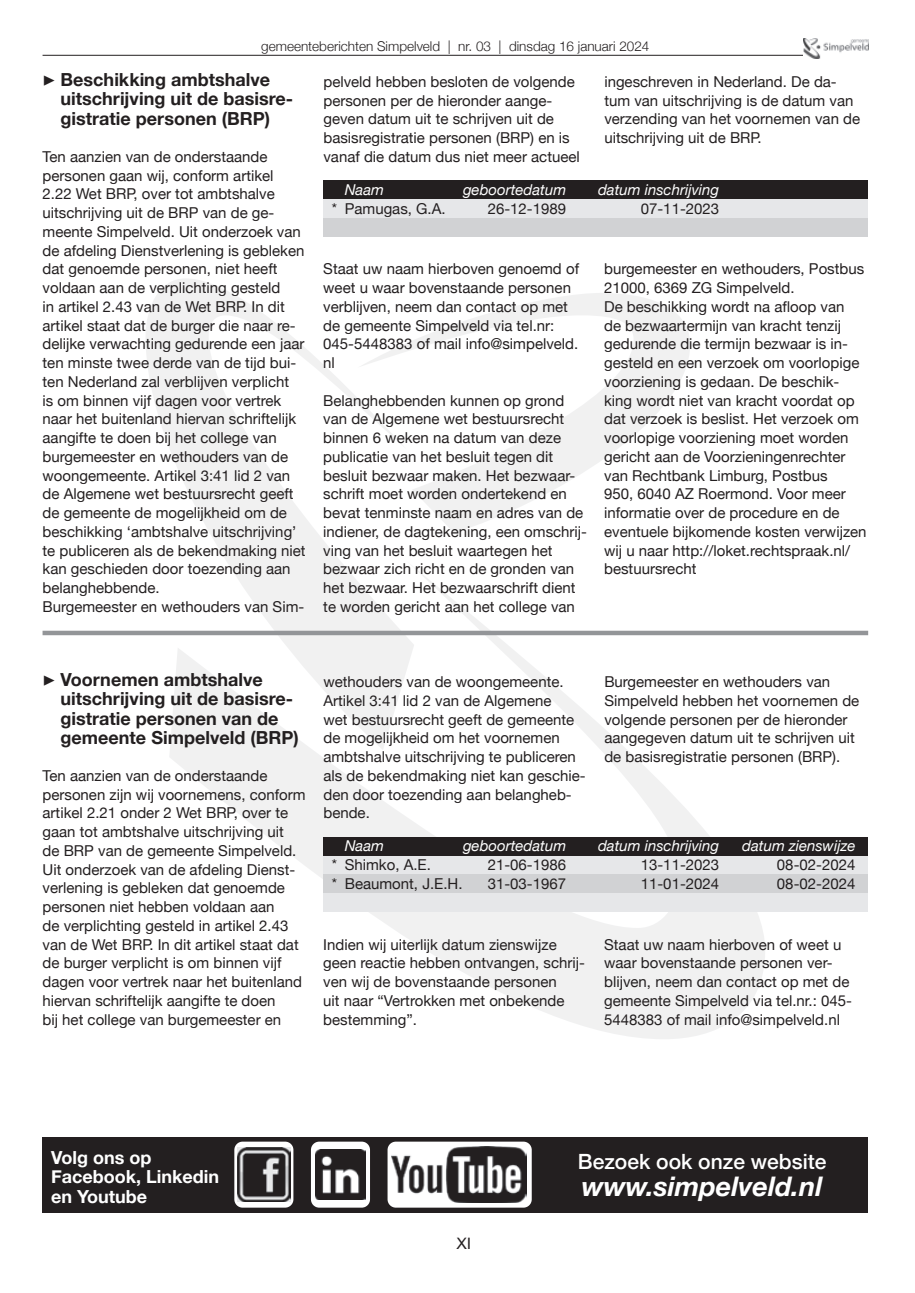
<style>
.page{position:relative;width:915px;height:1293px;background:#fff}
.page>*{position:absolute;margin:0;border:0;box-sizing:border-box;transform-origin:0 0}
.t1{font:italic 700 27px "Helvetica Neue";color:#fff}
.t2{font:500 21px "Helvetica Neue";color:#fff}
.t3{font:700 18px/19.5px "Helvetica Neue";color:#231f20}
.t4{font:700 18px/19.5px "Helvetica Neue";color:#fff}
.t5{font:15.75px "Arial";color:#231f20}
.t6{font:15px/18.8px "Helvetica Neue";color:#231f20}
.t7{font:italic 15px "Helvetica Neue";color:#fff}
.t8{font:300 13.5px "Helvetica Neue";color:#231f20}
.s1{font-family:"Kepler Std";font-weight:300;font-size:21px}
</style>
<div class="page">
<hr style="left:43px;top:55px;width:824px;height:1px;background:#231f20">
<svg style="left:169px;top:569px;width:596px;height:470px"></svg>
<svg style="left:145px;top:279px;width:269px;height:471px"></svg>
<svg style="left:357px;top:293px;width:333px;height:240px"></svg>
<img style="left:803px;top:39px;width:64px;height:20px">
<div style="left:323px;top:856px;width:544px;height:18px;background:#e6e7e9"></div>
<div style="left:323px;top:874px;width:544px;height:19px;background:#d1d2d4"></div>
<div style="left:323px;top:837px;width:544px;height:19px;background:#231f20"></div>
<div style="left:43px;top:1137px;width:824px;height:75px;background:#231f20"></div>
<svg style="left:232px;top:1139px;width:63px;height:71px"></svg>
<img style="left:237px;top:1148px;width:53px;height:53px">
<div style="left:230px;top:1137px;width:68px;height:75px;border:4px solid #231f20;border-radius:11px"></div>
<div style="left:308px;top:1139px;width:64px;height:71px;background:#fff;border-radius:11px"></div>
<img style="left:315px;top:1150px;width:50px;height:49px">
<div style="left:306px;top:1137px;width:68px;height:75px;border:4px solid #231f20;border-radius:11px"></div>
<div style="left:385px;top:1139px;width:149px;height:71px;background:#fff;border-radius:11px"></div>
<img style="left:391px;top:1146px;width:135px;height:57px">
<div style="left:383px;top:1137px;width:153px;height:75px;border:4px solid #231f20;border-radius:11px"></div>
<div style="left:323px;top:893px;width:544px;height:19px;background:#e6e7e9"></div>
<div style="left:323px;top:199px;width:544px;height:19px;background:#e6e7e9"></div>
<div style="left:323px;top:218px;width:544px;height:19px;background:#d1d2d4"></div>
<div style="left:323px;top:181px;width:544px;height:18px;background:#231f20"></div>
<hr style="left:43px;top:631px;width:824px;height:4px;background:#939598">
<p class="t8" style="left:261px;top:36px;width:389px">gemeenteberichten Simpelveld | nr. 03 | dinsdag 16 januari 2024</p>
<p class="t3" style="left:61px;top:70px;width:234px;text-indent:-18px"><span class="s1">▶</span> Beschikking ambtshalve uitschrijving uit de basisre&shy;gistratie personen (BRP)</p>
<p class="t6" style="left:43px;top:148px;width:264px">Ten aanzien van de onderstaande personen gaan wij, conform artikel 2.22 Wet BRP, over tot ambtshalve uitschrijving uit de BRP van de ge&shy;meente Simpelveld. Uit onderzoek van de afdeling Dienstverlening is gebleken dat genoemde personen, niet heeft voldaan aan de verplichting gesteld<br>in artikel 2.43 van de Wet BRP. In dit artikel staat dat de burger die naar re&shy;delijke verwachting gedurende een jaar ten minste twee derde van de tijd bui&shy;ten Nederland zal verblijven verplicht<br>is om binnen vijf dagen voor vertrek naar het buitenland hiervan schriftelijk aangifte te doen bij het college van burgemeester en wethouders van de woongemeente. Artikel 3:41 lid 2 van de Algemene wet bestuursrecht geeft de gemeente de mogelijkheid om de beschikking ‘ambtshalve uitschrijving’ te publiceren als de bekendmaking niet kan geschieden door toezending aan belanghebbende.<br>Burgemeester en wethouders van Sim-</p>
<p class="t6" style="left:323px;top:73px;width:258px">pelveld hebben besloten de volgende personen per de hieronder aange&shy;geven datum uit te schrijven uit de basisregistratie personen (BRP) en is vanaf die datum dus niet meer actueel</p>
<p class="t6" style="left:604px;top:73px;width:257px">ingeschreven in Nederland. De da&shy;tum van uitschrijving is de datum van verzending van het voornemen van de uitschrijving uit de BRP.</p>
<p class="t7" style="left:344px;top:179px;width:41px">Naam</p>
<p class="t7" style="left:463px;top:179px;width:105px">geboortedatum</p>
<p class="t7" style="left:597px;top:179px;width:123px">datum inschrijving</p>
<p class="t6" style="left:332px;top:200px;width:115px">* Pamugas, G.A.</p>
<p class="t6" style="left:487px;top:200px;width:80px">26-12-1989</p>
<p class="t6" style="left:640px;top:200px;width:80px">07-11-2023</p>
<p class="t6" style="left:323px;top:260px;width:257px">Staat uw naam hierboven genoemd of weet u waar bovenstaande personen verblijven, neem dan contact op met de gemeente Simpelveld via tel.nr:<br>045-5448383 of mail info@simpelveld. nl</p>
<p class="t6" style="left:323px;top:392px;width:265px">Belanghebbenden kunnen op grond van de Algemene wet bestuursrecht binnen 6 weken na datum van deze publicatie van het besluit tegen dit besluit bezwaar maken. Het bezwaar&shy;schrift moet worden ondertekend en bevat tenminste naam en adres van de indiener, de dagtekening, een omschrij&shy;ving van het besluit waartegen het bezwaar zich richt en de gronden van het bezwaar. Het bezwaarschrift dient te worden gericht aan het college van</p>
<p class="t6" style="left:604px;top:260px;width:264px">burgemeester en wethouders, Postbus 21000, 6369 ZG Simpelveld.<br>De beschikking wordt na afloop van<br>de bezwaartermijn van kracht tenzij gedurende die termijn bezwaar is in&shy;gesteld en een verzoek om voorlopige voorziening is gedaan. De beschik&shy;king wordt niet van kracht voordat op dat verzoek is beslist. Het verzoek om voorlopige voorziening moet worden gericht aan de Voorzieningenrechter van Rechtbank Limburg, Postbus<br>950, 6040 AZ Roermond. Voor meer informatie over de procedure en de eventuele bijkomende kosten verwijzen wij u naar http://loket.rechtspraak.nl/ bestuursrecht</p>
<p class="t3" style="left:61px;top:670px;width:239px;text-indent:-18px"><span class="s1">▶</span> Voornemen ambtshalve uitschrijving uit de basisre&shy;gistratie personen van de gemeente Simpelveld (BRP)</p>
<p class="t6" style="left:43px;top:767px;width:264px">Ten aanzien van de onderstaande personen zijn wij voornemens, conform artikel 2.21 onder 2 Wet BRP, over te gaan tot ambtshalve uitschrijving uit<br>de BRP van de gemeente Simpelveld.<br>Uit onderzoek van de afdeling Dienst&shy;verlening is gebleken dat genoemde personen niet hebben voldaan aan<br>de verplichting gesteld in artikel 2.43 van de Wet BRP. In dit artikel staat dat de burger verplicht is om binnen vijf dagen voor vertrek naar het buitenland hiervan schriftelijk aangifte te doen<br>bij het college van burgemeester en</p>
<p class="t6" style="left:323px;top:673px;width:264px">wethouders van de woongemeente.<br>Artikel 3:41 lid 2 van de Algemene<br>wet bestuursrecht geeft de gemeente de mogelijkheid om het voornemen ambtshalve uitschrijving te publiceren als de bekendmaking niet kan geschie&shy;den door toezending aan belangheb&shy;bende.</p>
<p class="t6" style="left:604px;top:673px;width:256px">Burgemeester en wethouders van Simpelveld hebben het voornemen de volgende personen per de hieronder aangegeven datum uit te schrijven uit de basisregistratie personen (BRP).</p>
<p class="t7" style="left:344px;top:835px;width:41px">Naam</p>
<p class="t7" style="left:463px;top:835px;width:105px">geboortedatum</p>
<p class="t7" style="left:597px;top:835px;width:123px">datum inschrijving</p>
<p class="t7" style="left:742px;top:835px;width:115px">datum zienswijze</p>
<p class="t6" style="left:332px;top:856px;width:100px">* Shimko, A.E.</p>
<p class="t6" style="left:487px;top:856px;width:80px">21-06-1986</p>
<p class="t6" style="left:640px;top:856px;width:80px">13-11-2023</p>
<p class="t6" style="left:776px;top:856px;width:80px">08-02-2024</p>
<p class="t6" style="left:332px;top:875px;width:132px">* Beaumont, J.E.H.</p>
<p class="t6" style="left:487px;top:875px;width:80px">31-03-1967</p>
<p class="t6" style="left:640px;top:875px;width:80px">11-01-2024</p>
<p class="t6" style="left:776px;top:875px;width:80px">08-02-2024</p>
<p class="t6" style="left:323px;top:935px;width:263px">Indien wij uiterlijk datum zienswijze geen reactie hebben ontvangen, schrij&shy;ven wij de bovenstaande personen<br>uit naar “Vertrokken met onbekende bestemming”.</p>
<p class="t6" style="left:604px;top:935px;width:249px">Staat uw naam hierboven of weet u waar bovenstaande personen ver&shy;blijven, neem dan contact op met de gemeente Simpelveld via tel.nr.: 045- 5448383 of mail info@simpelveld.nl</p>
<p class="t4" style="left:51px;top:1148px;width:169px">Volg ons op<br>Facebook, Linkedin en Youtube</p>
<p class="t5" style="left:456px;top:1233px;width:16px">XI</p>
<h2 class="t2" style="left:577px;top:1144px;width:250px">Bezoek ook onze website</h2>
<h1 class="t1" style="left:581px;top:1165px;width:242px">www.simpelveld.nl</h1>
</div>
